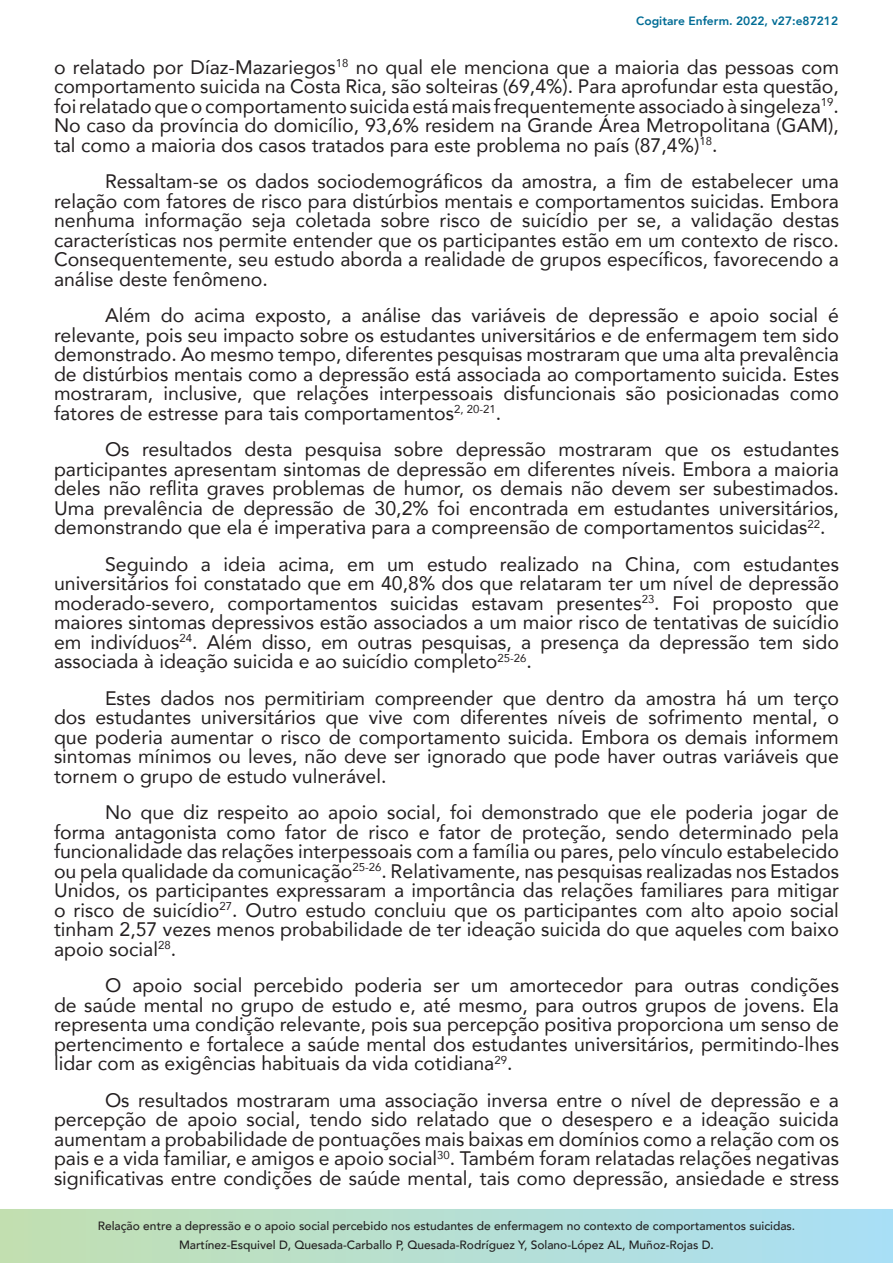
<style>
.page{position:relative;width:893px;height:1263px;background:#fff}
.page>*{position:absolute;margin:0;border:0;box-sizing:border-box;transform-origin:0 0}
.TEXTO{font:19.5px/19.5px "Avenir";color:#231f20;text-align:justify}
.t1{font:500 12px/18.6px "Avenir";color:#231f20;text-align:center}
.t2{font:800 12px "Avenir";color:#006c95}
</style>
<div class="page">
<svg style="left:0;top:1209px;width:893px;height:54px;background:#b6dfd2"></svg>
<p class="t2" style="left:636px;top:10px;width:203px">Cogitare Enferm. 2022, v27:e87212</p>
<p class="TEXTO" style="left:54px;top:56px;width:786px">o relatado por Díaz-Mazariegos<sup>18</sup> no qual ele menciona que a maioria das pessoas com comportamento suicida na Costa Rica, são solteiras (69,4%). Para aprofundar esta questão, foi relatado que o comportamento suicida está mais frequentemente associado à singeleza<sup>19</sup>.<br>No caso da província do domicílio, 93,6% residem na Grande Área Metropolitana (GAM), tal como a maioria dos casos tratados para este problema no país (87,4%)<sup>18</sup>.</p>
<p class="TEXTO" style="left:54px;top:171px;width:786px;text-indent:51px">Ressaltam-se os dados sociodemográficos da amostra, a fim de estabelecer uma relação com fatores de risco para distúrbios mentais e comportamentos suicidas. Embora nenhuma informação seja coletada sobre risco de suicídio per se, a validação destas características nos permite entender que os participantes estão em um contexto de risco.<br>Consequentemente, seu estudo aborda a realidade de grupos específicos, favorecendo a análise deste fenômeno.</p>
<p class="TEXTO" style="left:54px;top:305px;width:787px;text-indent:51px">Além do acima exposto, a análise das variáveis de depressão e apoio social é relevante, pois seu impacto sobre os estudantes universitários e de enfermagem tem sido demonstrado. Ao mesmo tempo, diferentes pesquisas mostraram que uma alta prevalência de distúrbios mentais como a depressão está associada ao comportamento suicida. Estes mostraram, inclusive, que relações interpessoais disfuncionais são posicionadas como fatores de estresse para tais comportamentos<sup>2,</sup> <sup>20-21</sup>.</p>
<p class="TEXTO" style="left:54px;top:439px;width:786px;text-indent:51px">Os resultados desta pesquisa sobre depressão mostraram que os estudantes participantes apresentam sintomas de depressão em diferentes níveis. Embora a maioria deles não reflita graves problemas de humor, os demais não devem ser subestimados.<br>Uma prevalência de depressão de 30,2% foi encontrada em estudantes universitários, demonstrando que ela é imperativa para a compreensão de comportamentos suicidas<sup>22</sup>.</p>
<p class="TEXTO" style="left:54px;top:553px;width:786px;text-indent:51px">Seguindo a ideia acima, em um estudo realizado na China, com estudantes universitários foi constatado que em 40,8% dos que relataram ter um nível de depressão moderado-severo, comportamentos suicidas estavam presentes<sup>23</sup>. Foi proposto que maiores sintomas depressivos estão associados a um maior risco de tentativas de suicídio em indivíduos<sup>24</sup>. Além disso, em outras pesquisas, a presença da depressão tem sido associada à ideação suicida e ao suicídio completo<sup>25-26</sup>.</p>
<p class="TEXTO" style="left:54px;top:687px;width:786px;text-indent:51px">Estes dados nos permitiriam compreender que dentro da amostra há um terço dos estudantes universitários que vive com diferentes níveis de sofrimento mental, o que poderia aumentar o risco de comportamento suicida. Embora os demais informem sintomas mínimos ou leves, não deve ser ignorado que pode haver outras variáveis que tornem o grupo de estudo vulnerável.</p>
<p class="TEXTO" style="left:54px;top:802px;width:786px;text-indent:51px">No que diz respeito ao apoio social, foi demonstrado que ele poderia jogar de forma antagonista como fator de risco e fator de proteção, sendo determinado pela funcionalidade das relações interpessoais com a família ou pares, pelo vínculo estabelecido ou pela qualidade da comunicação<sup>25-26</sup>. Relativamente, nas pesquisas realizadas nos Estados Unidos, os participantes expressaram a importância das relações familiares para mitigar o risco de suicídio<sup>27</sup>. Outro estudo concluiu que os participantes com alto apoio social tinham 2,57 vezes menos probabilidade de ter ideação suicida do que aqueles com baixo apoio social<sup>28</sup>.</p>
<p class="TEXTO" style="left:54px;top:975px;width:786px;text-indent:51px">O apoio social percebido poderia ser um amortecedor para outras condições de saúde mental no grupo de estudo e, até mesmo, para outros grupos de jovens. Ela representa uma condição relevante, pois sua percepção positiva proporciona um senso de pertencimento e fortalece a saúde mental dos estudantes universitários, permitindo-lhes lidar com as exigências habituais da vida cotidiana<sup>29</sup>.</p>
<p class="TEXTO" style="left:54px;top:1089px;width:786px;text-indent:51px">Os resultados mostraram uma associação inversa entre o nível de depressão e a percepção de apoio social, tendo sido relatado que o desespero e a ideação suicida aumentam a probabilidade de pontuações mais baixas em domínios como a relação com os pais e a vida familiar, e amigos e apoio social<sup>30</sup>. Também foram relatadas relações negativas significativas entre condições de saúde mental, tais como depressão, ansiedade e stress</p>
<p class="t1" style="left:98px;top:1216px;width:699px">Relação entre a depressão e o apoio social percebido nos estudantes de enfermagem no contexto de comportamentos suicidas.<br>Martínez-Esquivel D, Quesada-Carballo P, Quesada-Rodríguez Y, Solano-López AL, Muñoz-Rojas D.</p>
</div>
